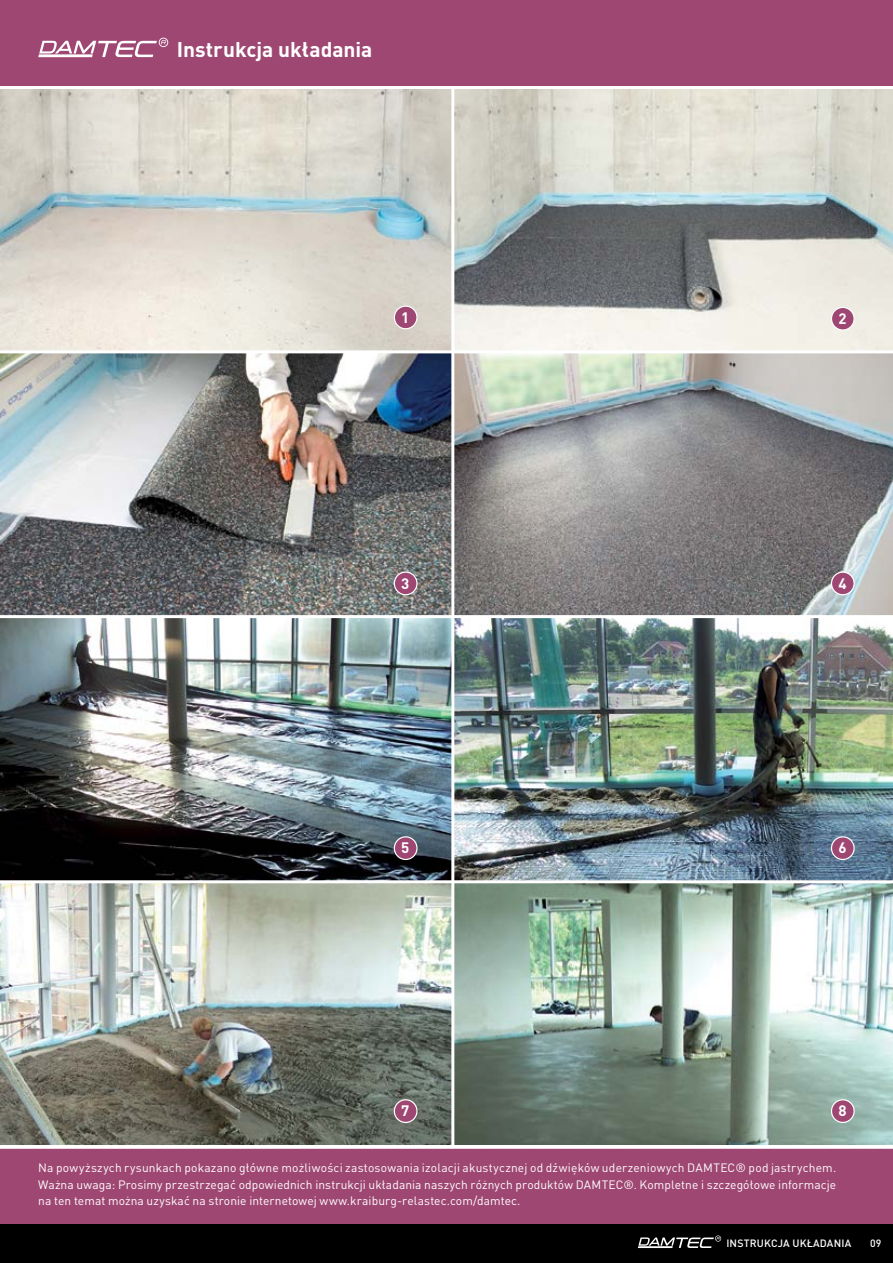
<style>
.page{position:relative;width:893px;height:1263px;background:#fff}
.page>*{position:absolute;margin:0;border:0;box-sizing:border-box;transform-origin:0 0}
.t1{font:700 21px "DIN Pro";color:#fff}
.t2{font:700 15px "DIN Pro";color:#fff}
.t3{font:12px/16.5px "DIN Pro";letter-spacing:.005em;color:#fff;text-align:justify}
.t4{font:500 10.5px "DIN Pro";letter-spacing:.015em;color:#fff}
</style>
<div class="page">
<div style="left:0;top:1148px;width:893px;height:115px;background:#9f4773"></div>
<div style="left:0;top:1225px;width:893px;height:38px;background:#000"></div>
<div style="left:0;top:1144px;width:893px;height:5px;background:#fff"></div>
<div style="left:0;top:0;width:893px;height:85px;background:#9f4773"></div>
<img style="left:0;top:90px;width:893px;height:790px">
<div style="left:394px;top:306px;width:23px;height:23px;background:#9f4773;border-radius:50%"></div>
<div style="left:394px;top:306px;width:24px;height:23px;border:1px solid #fff;border-radius:50%"></div>
<div style="left:831px;top:307px;width:23px;height:23px;background:#9f4773;border-radius:50%"></div>
<div style="left:831px;top:307px;width:24px;height:24px;border:1px solid #fff;border-radius:50%"></div>
<div style="left:394px;top:572px;width:23px;height:23px;background:#9f4773;border-radius:50%"></div>
<div style="left:394px;top:571px;width:24px;height:24px;border:1px solid #fff;border-radius:50%"></div>
<div style="left:831px;top:572px;width:23px;height:23px;background:#9f4773;border-radius:50%"></div>
<div style="left:831px;top:571px;width:24px;height:24px;border:1px solid #fff;border-radius:50%"></div>
<div style="left:394px;top:837px;width:23px;height:22px;background:#9f4773;border-radius:50%"></div>
<div style="left:394px;top:836px;width:24px;height:24px;border:1px solid #fff;border-radius:50%"></div>
<div style="left:831px;top:837px;width:23px;height:22px;background:#9f4773;border-radius:50%"></div>
<div style="left:831px;top:836px;width:24px;height:24px;border:1px solid #fff;border-radius:50%"></div>
<img style="left:0;top:883px;width:893px;height:261px">
<div style="left:394px;top:1100px;width:23px;height:22px;background:#9f4773;border-radius:50%"></div>
<div style="left:394px;top:1099px;width:24px;height:24px;border:1px solid #fff;border-radius:50%"></div>
<div style="left:831px;top:1100px;width:23px;height:22px;background:#9f4773;border-radius:50%"></div>
<div style="left:831px;top:1099px;width:24px;height:24px;border:1px solid #fff;border-radius:50%"></div>
<svg style="left:38px;top:38px;width:130px;height:19px"></svg>
<svg style="left:638px;top:1235px;width:83px;height:13px"></svg>
<hr style="left:0;top:350px;width:893px;height:3px;background:#fff">
<hr style="left:0;top:615px;width:893px;height:3px;background:#fff">
<hr style="left:451px;top:87px;width:3px;height:1061px;background:#fff">
<h1 class="t1" style="left:177px;top:35px;width:197px">Instrukcja układania</h1>
<p class="t2" style="left:401px;top:307px;width:10px">1</p>
<p class="t2" style="left:838px;top:308px;width:10px">2</p>
<p class="t2" style="left:401px;top:573px;width:10px">3</p>
<p class="t2" style="left:838px;top:573px;width:10px">4</p>
<p class="t2" style="left:401px;top:838px;width:10px">5</p>
<p class="t2" style="left:838px;top:838px;width:10px">6</p>
<p class="t2" style="left:401px;top:1100px;width:10px">7</p>
<p class="t2" style="left:838px;top:1100px;width:10px">8</p>
<p class="t3" style="left:38px;top:1159px;width:799px">Na powyższych rysunkach pokazano główne możliwości zastosowania izolacji akustycznej od dźwięków uderzeniowych DAMTEC® pod jastrychem.<br>Ważna uwaga: Prosimy przestrzegać odpowiednich instrukcji układania naszych różnych produktów DAMTEC®. Kompletne i szczegółowe informacje na ten temat można uzyskać na stronie internetowej www.kraiburg-relastec.com/damtec.</p>
<p class="t4" style="left:726px;top:1236px;width:126px">INSTRUKCJA UKŁADANIA</p>
<p class="t4" style="left:870px;top:1236px;width:13px">09</p>
</div>
